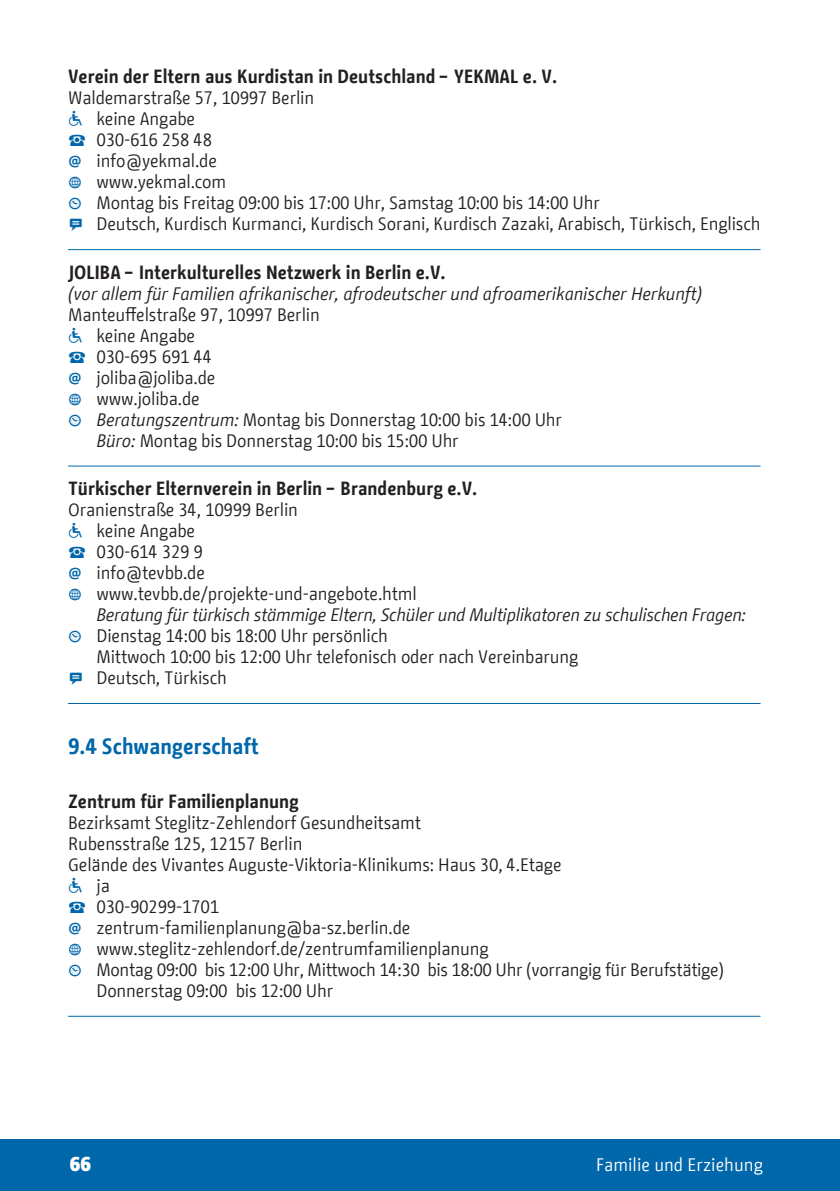
<style>
.page{position:relative;width:840px;height:1191px;background:#fff}
.page>*{position:absolute;margin:0;border:0;box-sizing:border-box;transform-origin:0 0}
._1_1{font:700 22px "BMF Change";color:#0067aa}
.t1{font:900 20px "BMF Change";color:#fff}
.Institution{font:700 19px "BMF Change";color:#231f20}
.grundtext{font:18px/21px "BMF Change";letter-spacing:-.01em;color:#231f20}
.grundtext-2{font:italic 18px "BMF Change";letter-spacing:-.02em;color:#231f20}
.t2{font:18px "BMF Change";color:#fff}
.s1{font-family:"Bundesbahn Pi One";font-size:19px;color:#0067aa}
.s2{font-family:"European Pi One";color:#0067aa}
.s3{font-family:"Modern Pictograms";color:#0067aa}
.s4{font-family:"Modern Pictograms";font-size:19px;color:#0067aa}
.s5{font-style:italic}
</style>
<div class="page">
<div style="left:0;top:1140px;width:839px;height:51px;background:#0067aa"></div>
<hr style="left:68px;top:249px;width:692px;height:1px;background:#0067aa">
<hr style="left:68px;top:465px;width:692px;height:1px;background:#0067aa">
<hr style="left:68px;top:703px;width:692px;height:1px;background:#0067aa">
<hr style="left:68px;top:1015px;width:692px;height:1px;background:#0067aa">
<p class="Institution" style="left:68px;top:63px;width:490px">Verein der Eltern aus Kurdistan in Deutschland – YEKMAL e. V.</p>
<p class="grundtext" style="left:68px;top:87px;width:247px">Waldemarstraße 57, 10997 Berlin</p>
<p class="grundtext" style="left:68px;top:108px;width:129px"><span class="s1">-</span> keine Angabe</p>
<p class="grundtext" style="left:68px;top:129px;width:145px"><span class="s2">Z</span> 030-616 258 48</p>
<p class="grundtext" style="left:68px;top:150px;width:150px"><span class="s3">@</span> info@yekmal.de</p>
<p class="grundtext" style="left:68px;top:171px;width:159px"><span class="s3">W</span> www.yekmal.com</p>
<p class="grundtext" style="left:68px;top:192px;width:533px"><span class="s3">{</span> Montag bis Freitag 09:00 bis 17:00 Uhr, Samstag 10:00 bis 14:00 Uhr</p>
<p class="grundtext" style="left:68px;top:213px;width:693px"><span class="s4">B</span> Deutsch, Kurdisch Kurmanci, Kurdisch Sorani, Kurdisch Zazaki, Arabisch, Türkisch, Englisch</p>
<p class="Institution" style="left:68px;top:258px;width:379px">JOLIBA – Interkulturelles Netzwerk in Berlin e.V.</p>
<p class="grundtext-2" style="left:68px;top:280px;width:635px">(vor allem für Familien afrikanischer, afrodeutscher und afroamerikanischer Herkunft)</p>
<p class="grundtext" style="left:68px;top:304px;width:253px">Manteuffelstraße 97, 10997 Berlin</p>
<p class="grundtext" style="left:68px;top:325px;width:129px"><span class="s1">-</span> keine Angabe</p>
<p class="grundtext" style="left:68px;top:346px;width:145px"><span class="s2">Z</span> 030-695 691 44</p>
<p class="grundtext" style="left:68px;top:367px;width:149px"><span class="s3">@</span> joliba@joliba.de</p>
<p class="grundtext" style="left:68px;top:388px;width:133px"><span class="s3">W</span> www.joliba.de</p>
<p class="grundtext" style="left:96px;top:409px;width:467px;text-indent:-28px"><span class="s3">{</span> <span class="s5">Beratungszentrum:</span> Montag bis Donnerstag 10:00 bis 14:00 Uhr<br><span class="s5">Büro:</span> Montag bis Donnerstag 10:00 bis 15:00 Uhr</p>
<p class="Institution" style="left:68px;top:475px;width:410px">Türkischer Elternverein in Berlin – Brandenburg e.V.</p>
<p class="grundtext" style="left:68px;top:499px;width:231px">Oranienstraße 34, 10999 Berlin</p>
<p class="grundtext" style="left:68px;top:520px;width:129px"><span class="s1">-</span> keine Angabe</p>
<p class="grundtext" style="left:68px;top:541px;width:136px"><span class="s2">Z</span> 030-614 329 9</p>
<p class="grundtext" style="left:68px;top:562px;width:138px"><span class="s3">@</span> info@tevbb.de</p>
<p class="grundtext" style="left:68px;top:583px;width:350px"><span class="s3">W</span> www.tevbb.de/projekte-und-angebote.html</p>
<p class="grundtext-2" style="left:96px;top:602px;width:650px">Beratung für türkisch stämmige Eltern, Schüler und Multiplikatoren zu schulischen Fragen:</p>
<p class="grundtext" style="left:96px;top:625px;width:483px;text-indent:-28px"><span class="s3">{</span> Dienstag 14:00 bis 18:00 Uhr persönlich<br>Mittwoch 10:00 bis 12:00 Uhr telefonisch oder nach Vereinbarung</p>
<p class="grundtext" style="left:68px;top:667px;width:160px"><span class="s4">B</span> Deutsch, Türkisch</p>
<p class="_1_1" style="left:68px;top:731px;width:192px">9.4 Schwangerschaft</p>
<p class="Institution" style="left:68px;top:787px;width:232px">Zentrum für Familienplanung</p>
<p class="grundtext" style="left:68px;top:812px;width:354px">Bezirksamt Steglitz-Zehlendorf Gesundheitsamt</p>
<p class="grundtext" style="left:68px;top:833px;width:236px">Rubensstraße 125, 12157 Berlin</p>
<p class="grundtext" style="left:68px;top:854px;width:494px">Gelände des Vivantes Auguste-Viktoria-Klinikums: Haus 30, 4.Etage</p>
<p class="grundtext" style="left:68px;top:875px;width:43px"><span class="s1">-</span> ja</p>
<p class="grundtext" style="left:68px;top:896px;width:152px"><span class="s2">Z</span> 030-90299-1701</p>
<p class="grundtext" style="left:68px;top:917px;width:343px"><span class="s3">@</span> zentrum-familienplanung@ba-sz.berlin.de</p>
<p class="grundtext" style="left:68px;top:938px;width:422px"><span class="s3">W</span> www.steglitz-zehlendorf.de/zentrumfamilienplanung</p>
<p class="grundtext" style="left:68px;top:959px;width:657px"><span class="s3">{</span> Montag 09:00 bis 12:00 Uhr, Mittwoch 14:30 bis 18:00 Uhr (vorrangig für Berufstätige)</p>
<p class="grundtext" style="left:96px;top:980px;width:238px">Donnerstag 09:00 bis 12:00 Uhr</p>
<p class="t1" style="left:70px;top:1150px;width:22px">66</p>
<p class="t2" style="left:595px;top:1152px;width:168px">Familie und Erziehung</p>
</div>
